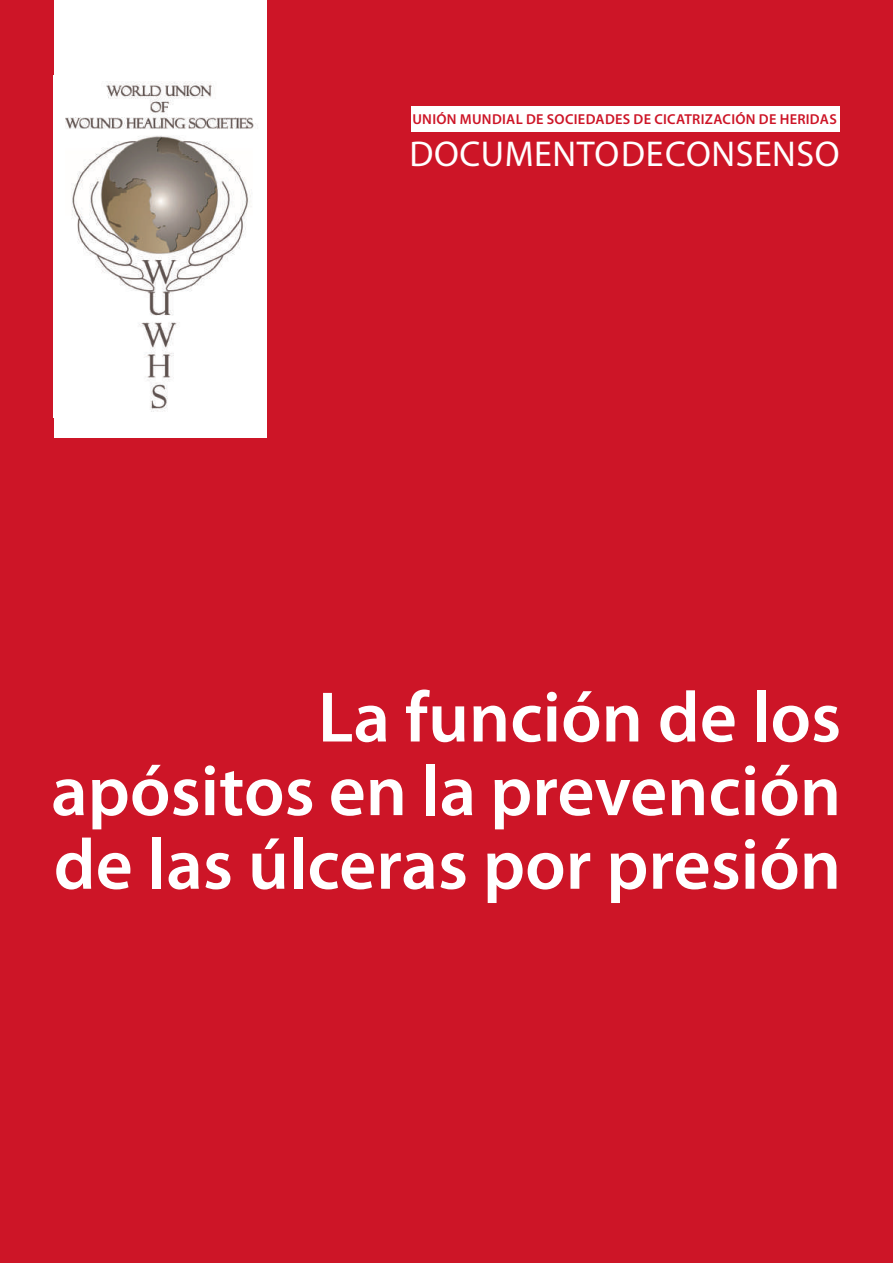
<style>
.page{position:relative;width:893px;height:1263px;background:#cd1527}
.page>*{position:absolute;margin:0;border:0;box-sizing:border-box;transform-origin:0 0}
.t1{font:600 72.15px/73.7px "Myriad Pro";color:#fff;text-align:justify}
.t2{font:36px "Myriad Pro";letter-spacing:.015em;color:#fff}
.t3{font:600 14.4px "Myriad Pro";letter-spacing:.02em;color:#cd1527}
</style>
<div class="page">
<div style="left:412px;top:107px;width:428px;height:25px;background:#fff"></div>
<div style="left:54px;top:0;width:212px;height:438px;background:#fff"></div>
<img style="left:65px;top:81px;width:193px;height:331px">
<p class="t3" style="left:412px;top:110px;width:426px">UNIÓN MUNDIAL DE SOCIEDADES DE CICATRIZACIÓN DE HERIDAS</p>
<p class="t2" style="left:409px;top:132px;width:432px">DOCUMENTO DE CONSENSO</p>
<p class="t1" style="left:51px;top:679px;width:791px;text-indent:267px">La función de los apósitos en la prevención de las úlceras por presión</p>
</div>
